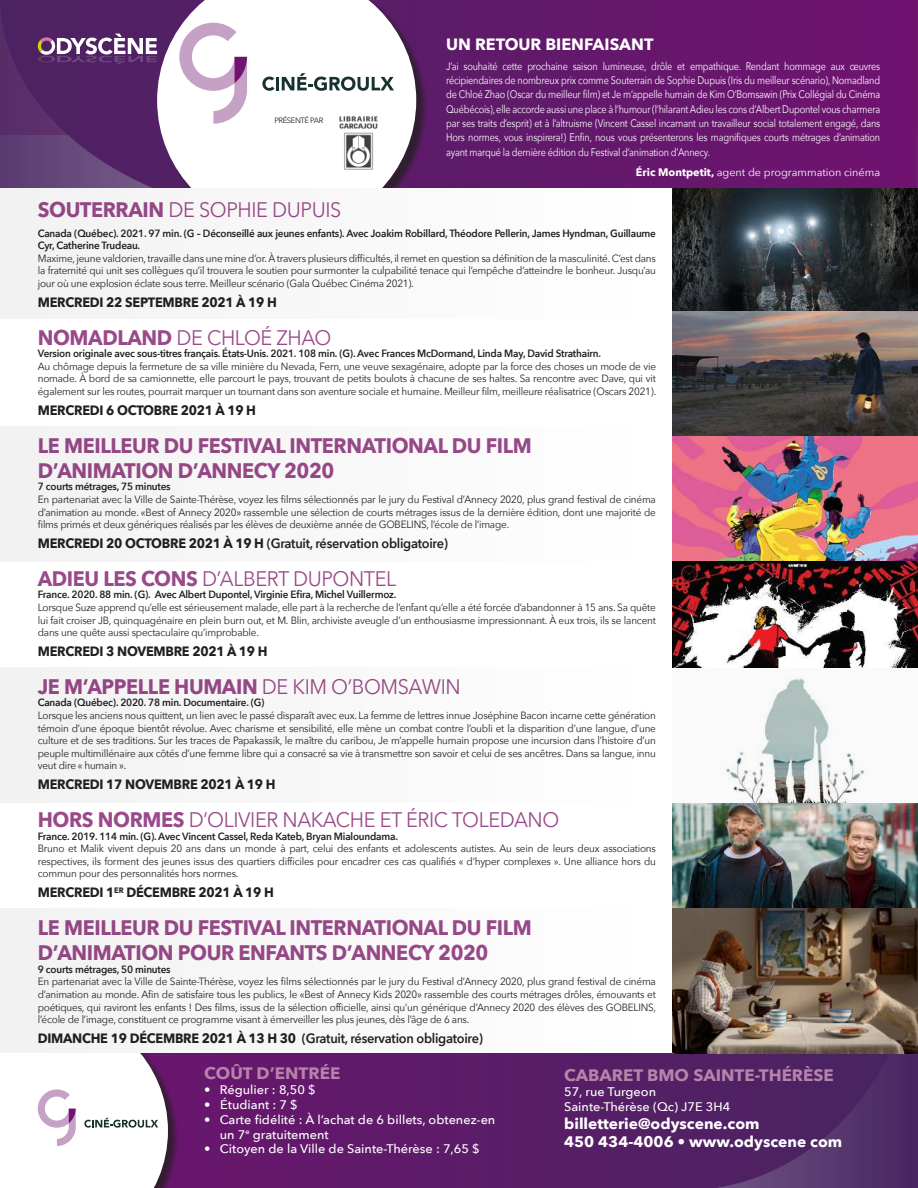
<style>
.page{position:relative;width:918px;height:1188px;background:#fff}
.page>*{position:absolute;margin:0;border:0;box-sizing:border-box;transform-origin:0 0}
.t1{font:700 21px/25.2px "Avenir Next";letter-spacing:-.02em;color:#9a498a;scale:.95 1}
.t2{font:21px "Avenir Next";letter-spacing:-.02em;color:#9a498a;scale:.95 1}
.t3{font:700 16.5px "Avenir Next";color:#b683ab}
.t4{font:700 16.35px "Avenir Next";color:#fff}
.t5{font:700 15.15px/18.1px "Avenir Next";color:#fff}
.t6{font:700 13.5px "Avenir Next";letter-spacing:-.02em;color:#221f1f;scale:.95 1}
.t7{font:600 13.5px "Avenir Next";letter-spacing:-.02em;color:#221f1f;scale:.95 1}
.t8{font:500 12.45px/14.9px "Avenir Next";color:#fff}
.t9{font:10.95px/14.2px "Avenir Next";letter-spacing:-.02em;color:#fff;text-align:justify;scale:.84 1}
.t10{font:10.95px "Avenir Next";color:#fff}
.t11{font:10.5px/12.6px "Avenir Next";letter-spacing:-.02em;color:#221f1f;text-align:justify;scale:.95 1}
.t12{font:600 10.5px/12.6px "Avenir Next";letter-spacing:-.02em;color:#221f1f;scale:.95 1}
.t13{font:7.8px "Avenir Next";letter-spacing:-.055em;color:#221f1f}
.s1{font-weight:700}
.s2{font-weight:400}
</style>
<div class="page">
<svg style="left:180px;top:1053px;width:738px;height:135px;background:#581e67"></svg>
<div style="left:0;top:1009px;width:180px;height:179px;background:#221f1f;opacity:.75"></div>
<svg style="left:0;top:1053px;width:168px;height:135px"></svg>
<svg style="left:0;top:0;width:918px;height:189px;background:#631c6c"></svg>
<div style="left:159px;top:0;width:269px;height:242px;background:#221f1f;opacity:.75"></div>
<svg style="left:157px;top:0;width:259px;height:189px"></svg>
<svg style="left:262px;top:73px;width:132px;height:18px"></svg>
<svg style="left:179px;top:23px;width:68px;height:101px"></svg>
<svg style="left:38px;top:34px;width:119px;height:30px"></svg>
<div style="left:0;top:189px;width:672px;height:130px;background:#f8f8f8"></div>
<div style="left:0;top:427px;width:672px;height:135px;background:#f8f8f8"></div>
<div style="left:0;top:668px;width:672px;height:135px;background:#f8f8f8"></div>
<div style="left:0;top:908px;width:672px;height:145px;background:#f8f8f8"></div>
<img style="left:672px;top:189px;width:246px;height:122px">
<img style="left:672px;top:311px;width:246px;height:125px">
<svg style="left:726px;top:677px;width:140px;height:126px"></svg>
<img style="left:672px;top:436px;width:246px;height:126px">
<img style="left:672px;top:803px;width:246px;height:105px">
<img style="left:672px;top:562px;width:246px;height:106px">
<img style="left:672px;top:908px;width:246px;height:145px">
<img style="left:338px;top:115px;width:42px;height:55px">
<p class="t13" style="left:275px;top:114px;width:50px">PRÉSENTÉ PAR</p>
<h3 class="t4" style="left:446px;top:35px;width:209px">UN RETOUR BIENFAISANT</h3>
<p class="t9" style="left:446px;top:59px;width:518px">J’ai souhaité cette prochaine saison lumineuse, drôle et empathique. Rendant hommage aux œuvres récipiendaires de nombreux prix comme Souterrain de Sophie Dupuis (Iris du meilleur scénario), Nomadland de Chloé Zhao (Oscar du meilleur film) et Je m’appelle humain de Kim O’Bomsawin (Prix Collégial du Cinéma Québécois), elle accorde aussi une place à l’humour (l’hilarant Adieu les cons d’Albert Dupontel vous charmera par ses traits d’esprit) et à l’altruisme (Vincent Cassel incarnant un travailleur social totalement engagé, dans Hors normes, vous inspirera!) Enfin, nous vous présenterons les magnifiques courts métrages d’animation ayant marqué la dernière édition du Festival d’animation d’Annecy.</p>
<p class="t10" style="left:636px;top:166px;width:246px"><span class="s1">Éric Montpetit,</span> agent de programmation cinéma</p>
<h1 class="t2" style="left:38px;top:192px;width:321px"><span class="s1">SOUTERRAIN</span> DE SOPHIE DUPUIS</h1>
<p class="t12" style="left:38px;top:227px;width:652px">Canada (Québec). 2021. 97 min. (G – Déconseillé aux jeunes enfants). Avec Joakim Robillard, Théodore Pellerin, James Hyndman, Guillaume<br>Cyr, Catherine Trudeau.</p>
<p class="t11" style="left:38px;top:251px;width:652px">Maxime, jeune valdorien, travaille dans une mine d’or. À travers plusieurs difficultés, il remet en question sa définition de la masculinité. C’est dans la fraternité qui unit ses collègues qu’il trouvera le soutien pour surmonter la culpabilité tenace qui l’empêche d’atteindre le bonheur. Jusqu’au jour où une explosion éclate sous terre. Meilleur scénario (Gala Québec Cinéma 2021).</p>
<p class="t6" style="left:38px;top:295px;width:253px">MERCREDI 22 SEPTEMBRE 2021 À 19 H</p>
<h1 class="t2" style="left:38px;top:326px;width:311px"><span class="s1">NOMADLAND</span> DE CHLOÉ ZHAO</h1>
<p class="t12" style="left:38px;top:347px;width:594px">Version originale avec sous-titres français. États-Unis. 2021. 108 min. (G). Avec Frances McDormand, Linda May, David Strathairn.</p>
<p class="t11" style="left:38px;top:360px;width:653px">Au chômage depuis la fermeture de sa ville minière du Nevada, Fern, une veuve sexagénaire, adopte par la force des choses un mode de vie nomade. À bord de sa camionnette, elle parcourt le pays, trouvant de petits boulots à chacune de ses haltes. Sa rencontre avec Dave, qui vit également sur les routes, pourrait marquer un tournant dans son aventure sociale et humaine. Meilleur film, meilleure réalisatrice (Oscars 2021).</p>
<p class="t6" style="left:38px;top:403px;width:231px">MERCREDI 6 OCTOBRE 2021 À 19 H</p>
<h1 class="t1" style="left:38px;top:433px;width:522px">LE MEILLEUR DU FESTIVAL INTERNATIONAL DU FILM<br>D’ANIMATION D’ANNECY 2020</h1>
<p class="t12" style="left:38px;top:481px;width:141px">7 courts métrages, 75 minutes</p>
<p class="t11" style="left:38px;top:493px;width:652px">En partenariat avec la Ville de Sainte-Thérèse, voyez les films sélectionnés par le jury du Festival d’Annecy 2020, plus grand festival de cinéma d’animation au monde. «Best of Annecy 2020» rassemble une sélection de courts métrages issus de la dernière édition, dont une majorité de films primés et deux génériques réalisés par les élèves de deuxième année de GOBELINS, l’école de l’image.</p>
<p class="t7" style="left:38px;top:536px;width:433px"><span class="s1">MERCREDI 20 OCTOBRE 2021 À 19 H</span> (Gratuit, réservation obligatoire)</p>
<h1 class="t2" style="left:38px;top:561px;width:379px"><span class="s1">ADIEU LES CONS</span> D’ALBERT DUPONTEL</h1>
<p class="t12" style="left:38px;top:588px;width:379px">France. 2020. 88 min. (G). Avec Albert Dupontel, Virginie Efira, Michel Vuillermoz.</p>
<p class="t11" style="left:38px;top:601px;width:652px">Lorsque Suze apprend qu’elle est sérieusement malade, elle part à la recherche de l’enfant qu’elle a été forcée d’abandonner à 15 ans. Sa quête lui fait croiser JB, quinquagénaire en plein burn out, et M. Blin, archiviste aveugle d’un enthousiasme impressionnant. À eux trois, ils se lancent dans une quête aussi spectaculaire qu’improbable.</p>
<p class="t6" style="left:38px;top:644px;width:244px">MERCREDI 3 NOVEMBRE 2021 À 19 H</p>
<h1 class="t1" style="left:38px;top:674px;width:447px">JE M’APPELLE HUMAIN <span class="s2">DE KIM O’BOMSAWIN</span></h1>
<p class="t12" style="left:38px;top:697px;width:240px">Canada (Québec). 2020. 78 min. Documentaire. (G)</p>
<p class="t11" style="left:38px;top:709px;width:652px">Lorsque les anciens nous quittent, un lien avec le passé disparaît avec eux. La femme de lettres innue Joséphine Bacon incarne cette génération témoin d’une époque bientôt révolue. Avec charisme et sensibilité, elle mène un combat contre l’oubli et la disparition d’une langue, d’une culture et de ses traditions. Sur les traces de Papakassik, le maître du caribou, Je m’appelle humain propose une incursion dans l’histoire d’un peuple multimillénaire aux côtés d’une femme libre qui a consacré sa vie à transmettre son savoir et celui de ses ancêtres. Dans sa langue, innu veut dire « humain ».</p>
<p class="t6" style="left:38px;top:777px;width:252px">MERCREDI 17 NOVEMBRE 2021 À 19 H</p>
<h1 class="t2" style="left:38px;top:802px;width:550px"><span class="s1">HORS NORMES</span> D’OLIVIER NAKACHE ET ÉRIC TOLEDANO</h1>
<p class="t12" style="left:38px;top:830px;width:381px">France. 2019. 114 min. (G). Avec Vincent Cassel, Reda Kateb, Bryan Mialoundama.</p>
<p class="t11" style="left:38px;top:842px;width:652px">Bruno et Malik vivent depuis 20 ans dans un monde à part, celui des enfants et adolescents autistes. Au sein de leurs deux associations respectives, ils forment des jeunes issus des quartiers difficiles pour encadrer ces cas qualifiés « d’hyper complexes ». Une alliance hors du commun pour des personnalités hors normes.</p>
<p class="t6" style="left:38px;top:885px;width:250px">MERCREDI 1<sup>ER</sup> DÉCEMBRE 2021 À 19 H</p>
<h1 class="t1" style="left:38px;top:915px;width:522px">LE MEILLEUR DU FESTIVAL INTERNATIONAL DU FILM<br>D’ANIMATION POUR ENFANTS D’ANNECY 2020</h1>
<p class="t12" style="left:38px;top:963px;width:141px">9 courts métrages, 50 minutes</p>
<p class="t11" style="left:38px;top:975px;width:653px">En partenariat avec la Ville de Sainte-Thérèse, voyez les films sélectionnés par le jury du Festival d’Annecy 2020, plus grand festival de cinéma d’animation au monde. Afin de satisfaire tous les publics, le «Best of Annecy Kids 2020» rassemble des courts métrages drôles, émouvants et poétiques, qui raviront les enfants ! Des films, issus de la sélection officielle, ainsi qu’un générique d’Annecy 2020 des élèves des GOBELINS, l’école de l’image, constituent ce programme visant à émerveiller les plus jeunes, dès l’âge de 6 ans.</p>
<p class="t7" style="left:38px;top:1031px;width:470px"><span class="s1">DIMANCHE 19 DÉCEMBRE 2021 À 13 H 30</span> (Gratuit, réservation obligatoire)</p>
<h2 class="t3" style="left:204px;top:1064px;width:138px">COÛT D’ENTRÉE</h2>
<p class="t8" style="left:204px;top:1082px;width:113px">• Régulier : 8,50 $</p>
<p class="t8" style="left:204px;top:1097px;width:95px">• Étudiant : 7 $</p>
<p class="t8" style="left:220px;top:1111px;width:277px;text-indent:-16px">• Carte fidélité : À l’achat de 6 billets, obtenez-en un 7<sup>e</sup> gratuitement</p>
<p class="t8" style="left:204px;top:1141px;width:277px">• Citoyen de la Ville de Sainte-Thérèse : 7,65 $</p>
<h2 class="t3" style="left:564px;top:1066px;width:271px">CABARET BMO SAINTE-THÉRÈSE</h2>
<p class="t8" style="left:564px;top:1084px;width:168px">57, rue Turgeon<br>Sainte-Thérèse (Qc) J7E 3H4</p>
<h3 class="t5" style="left:564px;top:1115px;width:280px">billetterie@odyscene.com<br>450 434-4006 • www.odyscene com</h3>
</div>
